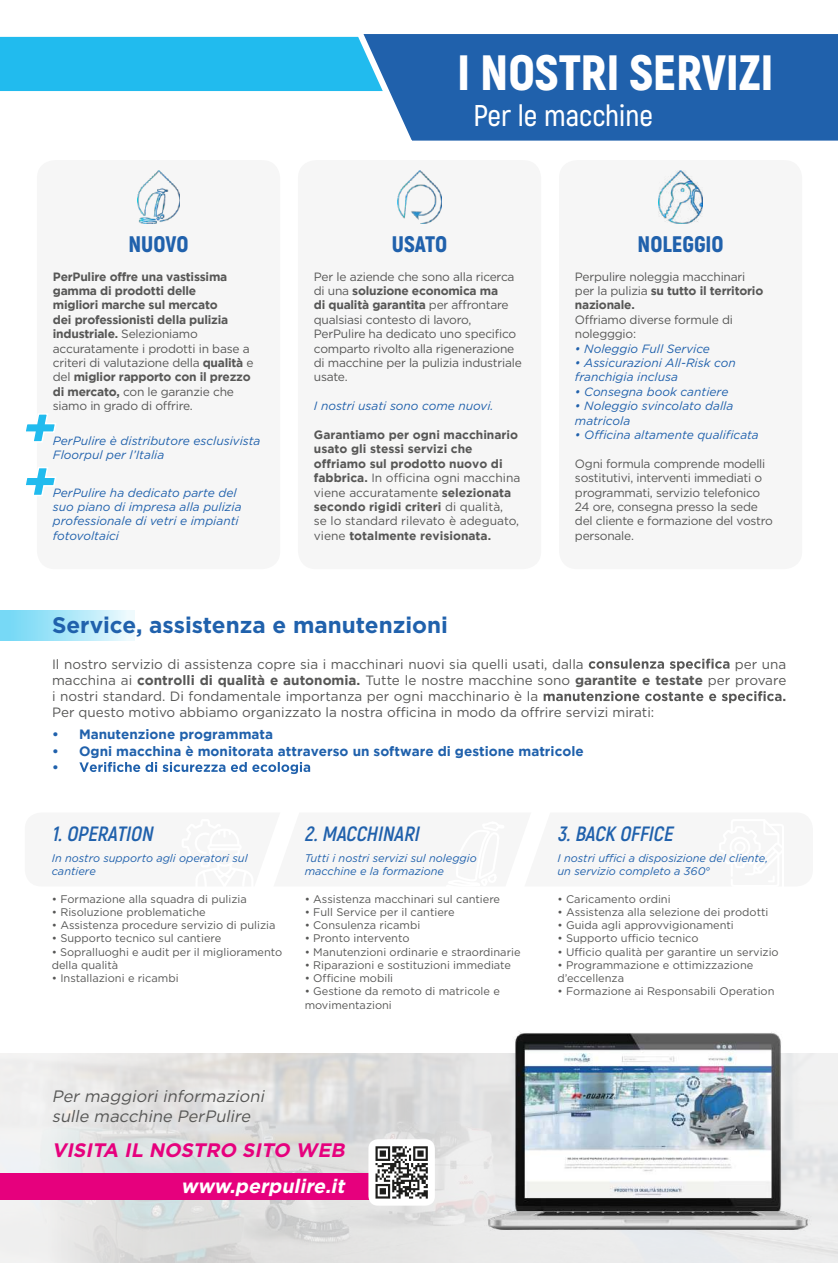
<style>
.page{position:relative;width:838px;height:1263px;background:#fff}
.page>*{position:absolute;margin:0;border:0;box-sizing:border-box;transform-origin:0 0}
.t1{font:italic 800 58.8px/53.7px "Montserrat Alternates";color:#21bbee}
.t2{font:900 49.5px "Akrobat";color:#fff}
.t3{font:600 30px "Akrobat";color:#fff}
.t4{font:700 22.5px "Gotham";color:#2061ac}
.t5{font:900 22.5px "Akrobat";color:#2061ac}
.t6{font:italic 700 20.7px "Akrobat";color:#2061ac}
.t7{font:italic 700 19.5px "Gotham";color:#e6007d}
.t8{font:italic 700 19.5px "Gotham";color:#fff}
.t9{font:italic 16.5px/19.8px "Gotham";color:#575756}
.t10{font:13.5px/16.2px "Gotham";color:#575756}
.t11{font:700 13.5px/16.2px "Gotham";color:#2061ac}
.t12{font:12px/14.4px "Gotham";letter-spacing:-.02em;color:#575756}
.t13{font:italic 12px/14.4px "Gotham";color:#2061ac}
.t14{font:700 12px/14.4px "Gotham";letter-spacing:-.02em;color:#575756}
.t15{font:700 12px/14.4px "Gotham";color:#575756}
.t16{font:11.1px/13.2px "Gotham";color:#575756}
.t17{font:italic 11.1px/13.2px "Gotham";color:#2061ac}
.s1{font-weight:400}
.s2{font-weight:700}
</style>
<div class="page">
<div style="left:0;top:36px;width:349px;height:55px;background:#21bbee"></div>
<svg style="left:349px;top:34px;width:489px;height:107px;background:#2d6cb2"></svg>
<div style="left:0;top:610px;width:135px;height:30px;background:linear-gradient(to right,#6bd5f5,#eefafd)"></div>
<svg style="left:589px;top:659px;width:140px;height:12px"></svg>
<svg style="left:543px;top:691px;width:242px;height:12px"></svg>
<svg style="left:79px;top:762px;width:231px;height:12px"></svg>
<div style="left:298px;top:160px;width:243px;height:409px;background:#f6f6f6;border-radius:18px"></div>
<img style="left:397px;top:171px;width:45px;height:53px">
<div style="left:559px;top:160px;width:243px;height:409px;background:#f6f6f6;border-radius:18px"></div>
<img style="left:658px;top:171px;width:44px;height:53px">
<div style="left:37px;top:160px;width:243px;height:409px;background:#f6f6f6;border-radius:18px"></div>
<img style="left:138px;top:171px;width:41px;height:53px">
<div style="left:25px;top:812px;width:788px;height:74px;background:#f6f6f6;border-radius:17px"></div>
<svg style="left:0;top:1053px;width:838px;height:210px;background:#e1e0e0"></svg>
<div style="left:0;top:1173px;width:387px;height:26px;background:#e6007d"></div>
<div style="left:368px;top:1139px;width:67px;height:66px;background:#fff;border-radius:9px"></div>
<svg style="left:375px;top:1146px;width:53px;height:52px"></svg>
<img style="left:460px;top:1032px;width:373px;height:226px">
<h3 class="t5" style="left:128px;top:230px;width:62px">NUOVO</h3>
<p class="t14" style="left:53px;top:269px;width:202px">PerPulire offre una vastissima gamma di prodotti delle<br>migliori marche sul mercato<br>dei professionisti della pulizia industriale. <span class="s1">Selezioniamo accuratamente i prodotti in base a criteri di valutazione della</span> qualità <span class="s1">e del</span> miglior rapporto con il prezzo di mercato, <span class="s1">con le garanzie che siamo in grado di offrire.</span></p>
<h1 class="t1" style="left:21px;top:397px;width:37px">+ +</h1>
<p class="t13" style="left:53px;top:433px;width:209px">PerPulire è distributore esclusivista<br>Floorpul per l’Italia</p>
<p class="t13" style="left:53px;top:485px;width:190px">PerPulire ha dedicato parte del suo piano di impresa alla pulizia professionale di vetri e impianti fotovoltaici</p>
<h2 class="t2" style="left:457px;top:41px;width:318px">I NOSTRI SERVIZI</h2>
<h3 class="t3" style="left:473px;top:98px;width:181px">Per le macchine</h3>
<h3 class="t5" style="left:392px;top:230px;width:57px">USATO</h3>
<p class="t12" style="left:314px;top:269px;width:209px">Per le aziende che sono alla ricerca di una <span class="s2">soluzione economica ma<br>di qualità garantita</span> per affrontare qualsiasi contesto di lavoro,<br>PerPulire ha dedicato uno specifico comparto rivolto alla rigenerazione di macchine per la pulizia industriale usate.</p>
<p class="t13" style="left:314px;top:399px;width:181px">I nostri usati sono come nuovi.</p>
<p class="t15" style="left:314px;top:427px;width:208px">Garantiamo per ogni macchinario usato gli stessi servizi che offriamo sul prodotto nuovo di fabbrica. <span class="s1">In officina ogni macchina viene accuratamente</span> selezionata secondo rigidi criteri <span class="s1">di qualità,<br>se lo standard rilevato è adeguato, viene</span> totalmente revisionata.</p>
<h3 class="t5" style="left:637px;top:230px;width:88px">NOLEGGIO</h3>
<p class="t12" style="left:575px;top:269px;width:190px">Perpulire noleggia macchinari per la pulizia <span class="s2">su tutto il territorio nazionale.</span></p>
<p class="t12" style="left:575px;top:312px;width:159px">Offriamo diverse formule di nolegggio:</p>
<p class="t13" style="left:575px;top:341px;width:137px">• Noleggio Full Service</p>
<p class="t13" style="left:575px;top:355px;width:162px">• Assicurazioni All-Risk con franchigia inclusa</p>
<p class="t13" style="left:575px;top:384px;width:155px">• Consegna book cantiere</p>
<p class="t13" style="left:575px;top:399px;width:160px">• Noleggio svincolato dalla matricola</p>
<p class="t13" style="left:575px;top:428px;width:185px">• Officina altamente qualificata</p>
<p class="t12" style="left:575px;top:456px;width:199px">Ogni formula comprende modelli sostitutivi, interventi immediati o programmati, servizio telefonico<br>24 ore, consegna presso la sede del cliente e formazione del vostro personale.</p>
<h3 class="t4" style="left:52px;top:612px;width:397px">Service, assistenza e manutenzioni</h3>
<p class="t10" style="left:52px;top:655px;width:533px">Il nostro servizio di assistenza copre sia i macchinari nuovi sia quelli usati, dalla</p>
<p class="t10" style="left:52px;top:655px;width:735px;text-indent:682px">per una macchina ai <span class="s2">controlli di qualità e autonomia.</span> Tutte le nostre macchine sono <span class="s2">garantite e testate</span> per provare i nostri standard. Di fondamentale importanza per ogni macchinario è la<br>Per questo motivo abbiamo organizzato la nostra officina in modo da offrire servizi mirati:</p>
<p class="t11" style="left:52px;top:726px;width:222px">• Manutenzione programmata</p>
<p class="t11" style="left:52px;top:742px;width:533px">• Ogni macchina è monitorata attraverso un software di gestione matricole •</p>
<h3 class="t6" style="left:52px;top:820px;width:107px">1.OPERATION</h3>
<h3 class="t6" style="left:304px;top:820px;width:121px">2.MACCHINARI</h3>
<h3 class="t6" style="left:557px;top:820px;width:121px">3.BACK OFFICE</h3>
<p class="t17" style="left:52px;top:851px;width:197px">In nostro supporto agli operatori sul cantiere</p>
<p class="t17" style="left:305px;top:851px;width:174px">Tutti i nostri servizi sul noleggio macchine e la formazione</p>
<p class="t17" style="left:557px;top:851px;width:212px">I nostri uffici a disposizione del cliente, un servizio completo a 360°</p>
<p class="t16" style="left:52px;top:892px;width:196px">• Formazione alla squadra di pulizia</p>
<p class="t16" style="left:52px;top:905px;width:155px">• Risoluzione problematiche</p>
<p class="t16" style="left:52px;top:918px;width:225px">• Assistenza procedure servizio di pulizia</p>
<p class="t16" style="left:52px;top:932px;width:171px">• Supporto tecnico sul cantiere</p>
<p class="t16" style="left:52px;top:945px;width:232px">• Sopralluoghi e audit per il miglioramento della qualità</p>
<p class="t16" style="left:52px;top:971px;width:128px">• Installazioni e ricambi</p>
<p class="t16" style="left:305px;top:892px;width:197px">• Assistenza macchinari sul cantiere</p>
<p class="t16" style="left:305px;top:905px;width:152px">• Full Service per il cantiere</p>
<p class="t16" style="left:305px;top:918px;width:117px">• Consulenza ricambi</p>
<p class="t16" style="left:305px;top:932px;width:106px">• Pronto intervento</p>
<p class="t16" style="left:305px;top:945px;width:217px">• Manutenzioni ordinarie e straordinarie</p>
<p class="t16" style="left:305px;top:958px;width:208px">• Riparazioni e sostituzioni immediate</p>
<p class="t16" style="left:305px;top:971px;width:90px">• Officine mobili</p>
<p class="t16" style="left:305px;top:985px;width:197px">• Gestione da remoto di matricole e movimentazioni</p>
<p class="t16" style="left:557px;top:892px;width:115px">• Caricamento ordini</p>
<p class="t16" style="left:557px;top:905px;width:212px">• Assistenza alla selezione dei prodotti</p>
<p class="t16" style="left:557px;top:918px;width:178px">• Guida agli approvvigionamenti</p>
<p class="t16" style="left:557px;top:932px;width:142px">• Supporto ufficio tecnico</p>
<p class="t16" style="left:557px;top:945px;width:223px">• Ufficio qualità per garantire un servizio</p>
<p class="t16" style="left:557px;top:958px;width:197px">• Programmazione e ottimizzazione d’eccellenza</p>
<p class="t16" style="left:557px;top:985px;width:218px">• Formazione ai Responsabili Operation</p>
<h3 class="t9" style="left:52px;top:1086px;width:217px">Per maggiori informazioni sulle macchine PerPulire</h3>
<h3 class="t7" style="left:52px;top:1139px;width:298px">VISITA IL NOSTRO SITO WEB</h3>
<h3 class="t8" style="left:181px;top:1174px;width:169px">www.perpulire.it</h3>
</div>
